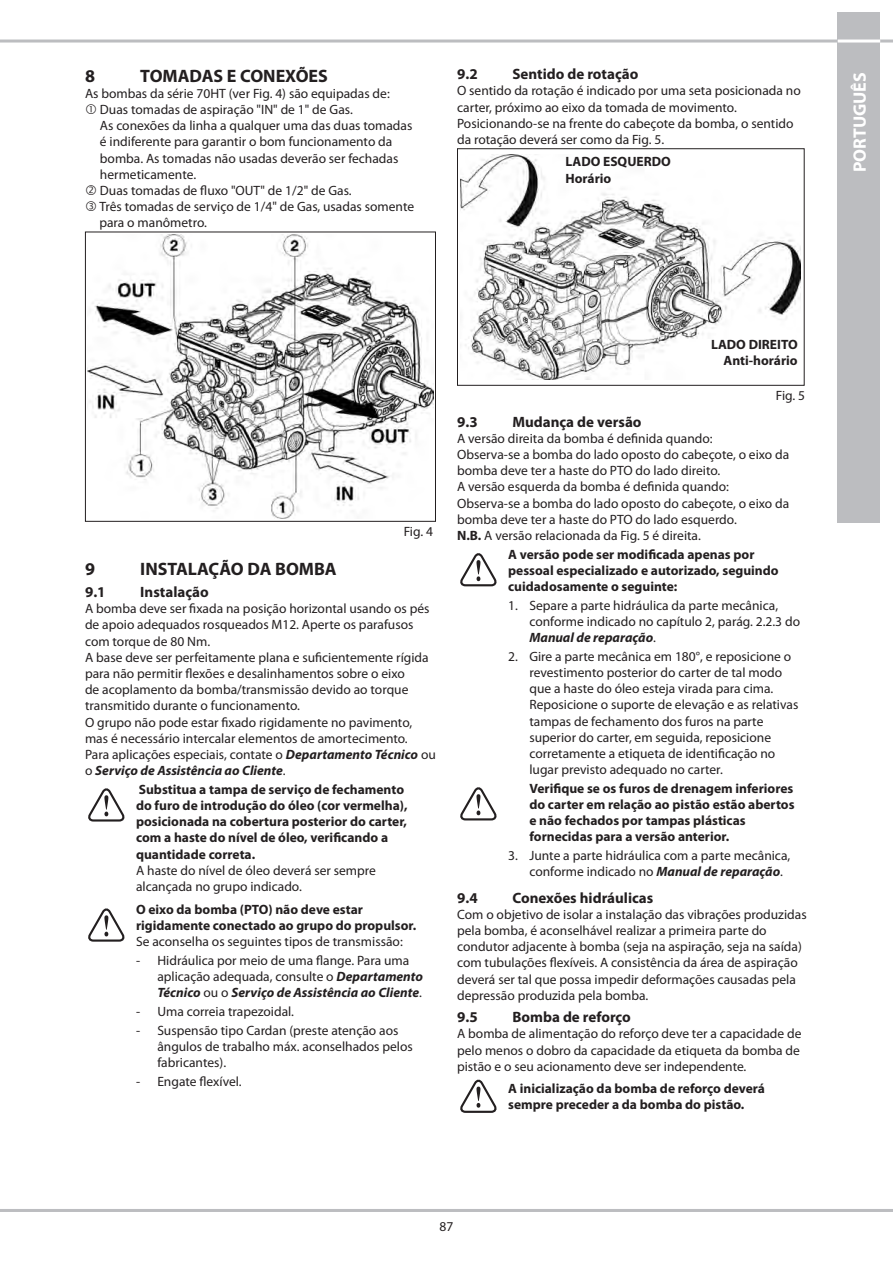
<style>
.page{position:relative;width:893px;height:1263px;background:#fff}
.page>*{position:absolute;margin:0;border:0;box-sizing:border-box;transform-origin:0 0}
.t1{font:700 18px "Myriad Pro";color:#231f20}
.t2{font:700 18px "Myriad Pro";color:#fff}
.t3{font:700 15px "Myriad Pro";color:#231f20}
.Corpo{font:13.5px/16.2px "Myriad Pro";color:#231f20}
.Numerato_-_Bullet{font:13.5px/16.2px "Myriad Pro";color:#231f20}
.Corpo_Grassetto{font:700 13.5px/16.2px "Myriad Pro";color:#231f20}
.Numerato_-_Bullet-2{font:700 13.5px/16.2px "Myriad Pro";color:#231f20}
.Corpo-2{font:italic 700 13.5px/16.2px "Myriad Pro";color:#231f20}
.s1{font-weight:400;font-style:normal}
.s2{font-weight:700;font-style:italic}
.s3{font-weight:700}
</style>
<div class="page">
<hr style="left:0;top:40px;width:893px;height:3px;background:#bcbdc0">
<div style="left:838px;top:13px;width:42px;height:510px;background:#bcbdc0"></div>
<hr style="left:838px;top:40px;width:42px;height:3px;background:#fff">
<hr style="left:0;top:1209px;width:893px;height:3px;background:#bcbdc0">
<img style="left:87px;top:234px;width:347px;height:285px">
<div style="left:85px;top:232px;width:351px;height:290px;border:1px solid #231f20"></div>
<svg style="left:88px;top:788px;width:36px;height:33px"></svg>
<svg style="left:88px;top:909px;width:36px;height:33px"></svg>
<img style="left:461px;top:154px;width:340px;height:226px">
<div style="left:457px;top:148px;width:348px;height:238px;border:1px solid #231f20"></div>
<svg style="left:460px;top:553px;width:37px;height:33px"></svg>
<svg style="left:460px;top:787px;width:37px;height:33px"></svg>
<svg style="left:460px;top:1080px;width:37px;height:33px"></svg>
<p class="t1" style="left:85px;top:64px;width:11px">8</p>
<p class="t1" style="left:140px;top:64px;width:189px">TOMADAS E CONEXÕES</p>
<p class="Corpo" style="left:85px;top:85px;width:306px">As bombas da série 70HT (ver Fig. 4) são equipadas de:</p>
<p class="Corpo" style="left:100px;top:101px;width:314px">Duas tomadas de aspiração "IN" de 1" de Gas.<br>As conexões da linha a qualquer uma das duas tomadas é indiferente para garantir o bom funcionamento da bomba. As tomadas não usadas deverão ser fechadas hermeticamente.</p>
<p class="Corpo" style="left:100px;top:182px;width:253px">Duas tomadas de fluxo "OUT" de 1/2" de Gas.</p>
<p class="Corpo" style="left:99px;top:198px;width:316px">Três tomadas de serviço de 1/4" de Gas, usadas somente para o manômetro.</p>
<p class="t3" style="left:457px;top:64px;width:22px">9.2</p>
<p class="t3" style="left:512px;top:64px;width:128px">Sentido de rotação</p>
<p class="Corpo" style="left:457px;top:83px;width:345px">O sentido da rotação é indicado por uma seta posicionada no carter, próximo ao eixo da tomada de movimento.</p>
<p class="Corpo" style="left:457px;top:115px;width:338px">Posicionando-se na frente do cabeçote da bomba, o sentido da rotação deverá ser como da Fig. 5.</p>
<p class="Corpo_Grassetto" style="left:565px;top:153px;width:107px">LADO ESQUERDO<br>Horário</p>
<p class="Numerato_-_Bullet" style="left:404px;top:523px;width:31px">Fig. 4</p>
<p class="t1" style="left:85px;top:557px;width:11px">9</p>
<p class="t1" style="left:140px;top:557px;width:198px">INSTALAÇÃO DA BOMBA</p>
<p class="t3" style="left:85px;top:582px;width:22px">9.1</p>
<p class="t3" style="left:140px;top:582px;width:70px">Instalação</p>
<p class="Corpo" style="left:85px;top:600px;width:346px">A bomba deve ser fixada na posição horizontal usando os pés de apoio adequados rosqueados M12. Aperte os parafusos com torque de 80 Nm.</p>
<p class="Corpo" style="left:85px;top:649px;width:345px">A base deve ser perfeitamente plana e suficientemente rígida para não permitir flexões e desalinhamentos sobre o eixo<br>de acoplamento da bomba/transmissão devido ao torque transmitido durante o funcionamento.</p>
<p class="Corpo" style="left:85px;top:714px;width:329px">O grupo não pode estar fixado rigidamente no pavimento, mas é necessário intercalar elementos de amortecimento.</p>
<p class="Corpo-2" style="left:85px;top:746px;width:352px"><span class="s1">Para aplicações especiais, contate o</span> Departamento Técnico <span class="s1">ou o</span> Serviço de Assistência ao Cliente<span class="s1">.</span></p>
<p class="Corpo_Grassetto" style="left:136px;top:781px;width:273px">Substitua a tampa de serviço de fechamento do furo de introdução do óleo (cor vermelha), posicionada na cobertura posterior do carter, com a haste do nível de óleo, verificando a quantidade correta.</p>
<p class="Corpo" style="left:136px;top:862px;width:241px">A haste do nível de óleo deverá ser sempre alcançada no grupo indicado.</p>
<p class="Corpo_Grassetto" style="left:136px;top:901px;width:282px">O eixo da bomba (PTO) não deve estar rigidamente conectado ao grupo do propulsor.</p>
<p class="Corpo" style="left:136px;top:933px;width:268px">Se aconselha os seguintes tipos de transmissão:</p>
<p class="Numerato_-_Bullet" style="left:157px;top:952px;width:267px;text-indent:-21px">- Hidráulica por meio de uma flange. Para uma aplicação adequada, consulte o <span class="s2">Departamento<br>Técnico</span> ou o <span class="s2">Serviço de Assistência ao Cliente</span>.</p>
<p class="Numerato_-_Bullet" style="left:136px;top:1003px;width:160px">- Uma correia trapezoidal.</p>
<p class="Numerato_-_Bullet" style="left:157px;top:1022px;width:257px;text-indent:-21px">- Suspensão tipo Cardan (preste atenção aos ângulos de trabalho máx. aconselhados pelos fabricantes).</p>
<p class="Numerato_-_Bullet" style="left:136px;top:1073px;width:107px">- Engate flexível.</p>
<p class="Corpo_Grassetto" style="left:711px;top:336px;width:88px;text-align:right">LADO DIREITO<br>Anti-horário</p>
<p class="Numerato_-_Bullet" style="left:776px;top:387px;width:31px">Fig. 5</p>
<p class="t3" style="left:457px;top:412px;width:22px">9.3</p>
<p class="t3" style="left:512px;top:412px;width:131px">Mudança de versão</p>
<p class="Corpo" style="left:457px;top:430px;width:257px">A versão direita da bomba é definida quando:</p>
<p class="Corpo" style="left:457px;top:446px;width:334px">Observa-se a bomba do lado oposto do cabeçote, o eixo da bomba deve ter a haste do PTO do lado direito.</p>
<p class="Corpo" style="left:457px;top:478px;width:273px">A versão esquerda da bomba é definida quando:</p>
<p class="Corpo" style="left:457px;top:495px;width:334px">Observa-se a bomba do lado oposto do cabeçote, o eixo da bomba deve ter a haste do PTO do lado esquerdo.</p>
<p class="Corpo" style="left:457px;top:527px;width:245px"><span class="s3">N.B.</span> A versão relacionada da Fig. 5 é direita.</p>
<p class="Corpo_Grassetto" style="left:508px;top:545px;width:272px">A versão pode ser modificada apenas por pessoal especializado e autorizado, seguindo cuidadosamente o seguinte:</p>
<p class="Numerato_-_Bullet" style="left:529px;top:597px;width:272px;text-indent:-21px">1. Separe a parte hidráulica da parte mecânica, conforme indicado no capítulo 2, parág. 2.2.3 do<br><span class="s2">Manual de reparação</span>.</p>
<p class="Numerato_-_Bullet" style="left:529px;top:648px;width:270px;text-indent:-21px">2. Gire a parte mecânica em 180°, e reposicione o revestimento posterior do carter de tal modo que a haste do óleo esteja virada para cima.<br>Reposicione o suporte de elevação e as relativas tampas de fechamento dos furos na parte superior do carter, em seguida, reposicione corretamente a etiqueta de identificação no lugar previsto adequado no carter.</p>
<p class="Numerato_-_Bullet-2" style="left:529px;top:780px;width:267px">Verifique se os furos de drenagem inferiores do carter em relação ao pistão estão abertos e não fechados por tampas plásticas fornecidas para a versão anterior.</p>
<p class="Numerato_-_Bullet" style="left:529px;top:847px;width:262px;text-indent:-21px">3. Junte a parte hidráulica com a parte mecânica, conforme indicado no <span class="s2">Manual de reparação</span>.</p>
<p class="t3" style="left:457px;top:888px;width:22px">9.4</p>
<p class="t3" style="left:512px;top:888px;width:142px">Conexões hidráulicas</p>
<p class="Corpo" style="left:457px;top:906px;width:351px">Com o objetivo de isolar a instalação das vibrações produzidas pela bomba, é aconselhável realizar a primeira parte do condutor adjacente à bomba (seja na aspiração, seja na saída) com tubulações flexíveis. A consistência da área de aspiração deverá ser tal que possa impedir deformações causadas pela depressão produzida pela bomba.</p>
<p class="t3" style="left:457px;top:1007px;width:22px">9.5</p>
<p class="t3" style="left:512px;top:1007px;width:120px">Bomba de reforço</p>
<p class="Corpo" style="left:457px;top:1025px;width:346px">A bomba de alimentação do reforço deve ter a capacidade de pelo menos o dobro da capacidade da etiqueta da bomba de pistão e o seu acionamento deve ser independente.</p>
<p class="Corpo_Grassetto" style="left:508px;top:1080px;width:258px">A inicialização da bomba de reforço deverá sempre preceder a da bomba do pistão.</p>
<p class="Numerato_-_Bullet" style="left:440px;top:1218px;width:15px">87</p>
<h1 class="t2" style="left:848px;top:172px;width:102px;rotate:-90deg">PORTUGUÊS</h1>
</div>
